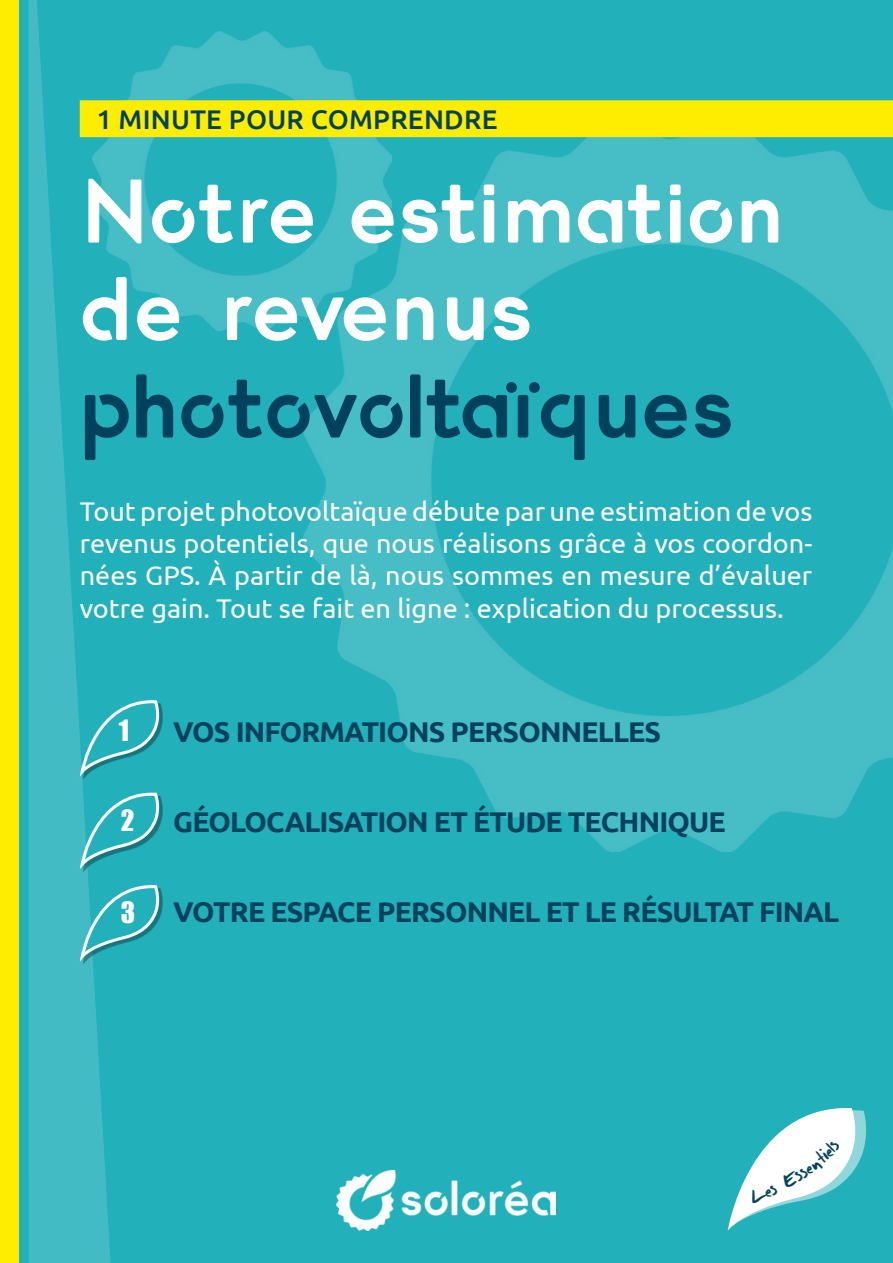
<style>
.page{position:relative;width:893px;height:1263px;background:#22b0bb}
.page>*{position:absolute;margin:0;border:0;box-sizing:border-box;transform-origin:0 0}
.t1{font:90px/97.5px "Enso";color:#fff}
.t2{font:90px "Enso";color:#00425e}
.t3{font:700 28.5px "Ubuntu";letter-spacing:-.03em;color:#00425e}
.t4{font:27px/32.4px "Ubuntu";color:#fff;text-align:justify}
.t5{font:500 27px "Ubuntu";letter-spacing:.01em;color:#00425e}
.t6{font:27px "Impact";color:#fff}
</style>
<div class="page">
<img style="left:111px;top:32px;width:246px;height:299px">
<img style="left:303px;top:137px;width:590px;height:714px">
<div style="left:81px;top:101px;width:811px;height:35px;background:#ffed00"></div>
<div style="left:80px;top:100px;width:813px;height:37px;border:2px solid #ffed00"></div>
<div style="left:0;top:0;width:18px;height:1263px;background:#ffed00"></div>
<svg style="left:28px;top:0;width:83px;height:1263px;fill:#42bbc5"></svg>
<div style="left:83px;top:796px;width:79px;height:76px;background:#22b0bb"></div>
<svg style="left:78px;top:791px;width:83px;height:77px"></svg>
<div style="left:83px;top:703px;width:79px;height:77px;background:#22b0bb"></div>
<svg style="left:78px;top:699px;width:83px;height:77px"></svg>
<img style="left:336px;top:1170px;width:219px;height:60px">
<div style="left:83px;top:888px;width:79px;height:76px;background:#000;opacity:.33"></div>
<svg style="left:78px;top:884px;width:83px;height:77px"></svg>
<svg style="left:728px;top:1108px;width:138px;height:122px"></svg>
<p class="t5" style="left:96px;top:103px;width:403px">1 MINUTE POUR COMPRENDRE</p>
<h1 class="t1" style="left:80px;top:162px;width:706px">Notre estimation de revenus</h1>
<h1 class="t2" style="left:80px;top:336px;width:655px">photovoltaïques</h1>
<p class="t4" style="left:80px;top:494px;width:734px">Tout projet photovoltaïque débute par une estimation de vos revenus potentiels, que nous réalisons grâce à vos coordon&shy;nées GPS. À partir de là, nous sommes en mesure d’évaluer votre gain. Tout se fait en ligne : explication du processus.</p>
<p class="t6" style="left:119px;top:710px;width:12px">1</p>
<p class="t6" style="left:121px;top:799px;width:15px">2</p>
<p class="t6" style="left:121px;top:892px;width:16px">3</p>
<p class="t3" style="left:173px;top:715px;width:489px">VOS INFORMATIONS PERSONNELLES</p>
<p class="t3" style="left:173px;top:805px;width:554px">GÉOLOCALISATION ET ÉTUDE TECHNIQUE</p>
<p class="t3" style="left:173px;top:895px;width:667px">VOTRE ESPACE PERSONNEL ET LE RÉSULTAT FINAL</p>
</div>
